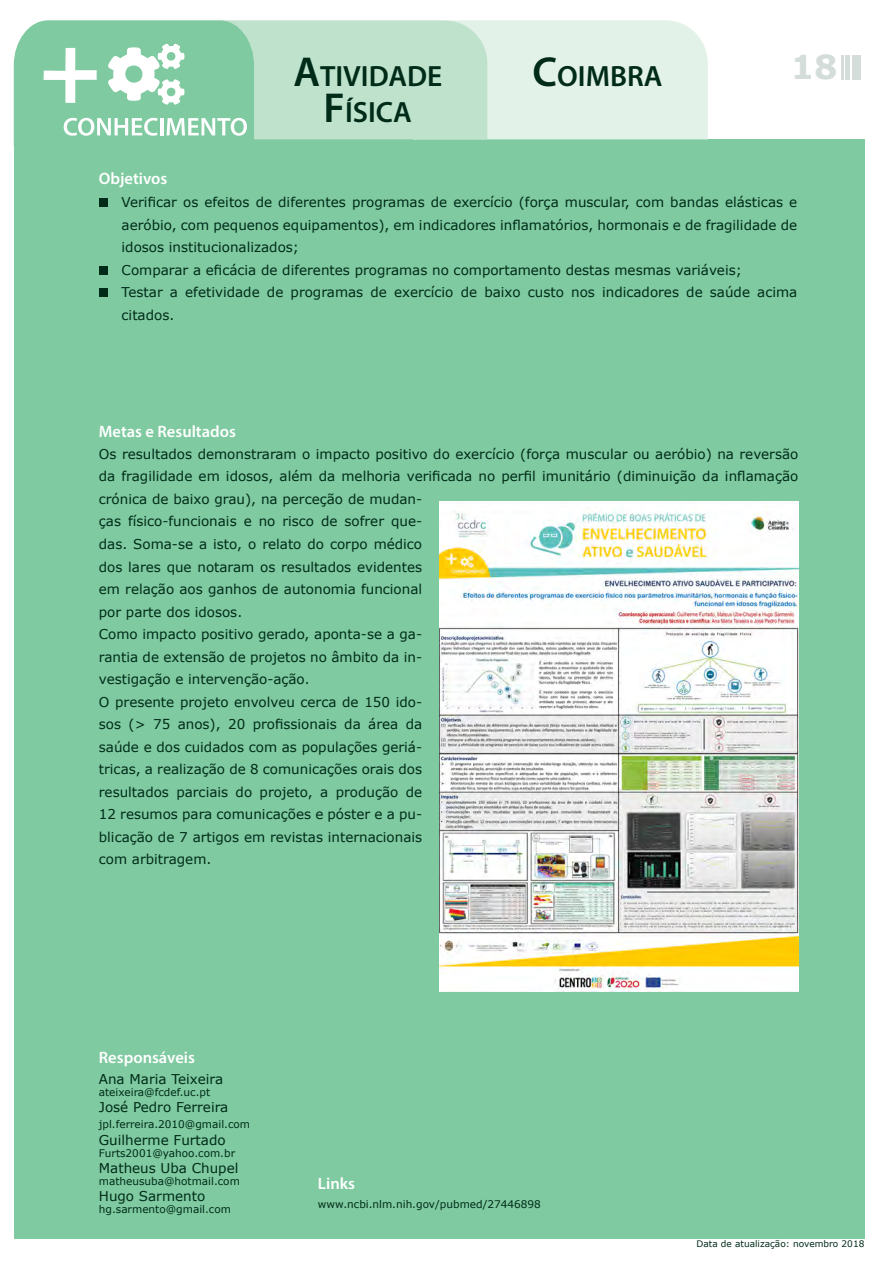
<style>
.page{position:relative;width:893px;height:1263px;background:#fff}
.page>*{position:absolute;margin:0;border:0;box-sizing:border-box;transform-origin:0 0}
.t1{font:700 33px "Verdana";color:#d4ddd9}
.t2{font:600 29.4px "Myriad Pro";color:#002b19}
.t3{font:600 16.5px "Myriad Pro";color:#fff}
.t4{font:13.5px/22.5px "Verdana";color:#002b19;text-align:justify}
.t5{font:10.5px "Verdana";color:#002b19}
.t6{font:9px "Verdana";color:#002b19}
.s1{font-size:42px}
</style>
<div class="page">
<div style="left:852px;top:55px;width:9px;height:24px;background:#d4ddd9"></div>
<hr style="left:846px;top:55px;width:4px;height:24px;background:#d4ddd9">
<hr style="left:841px;top:55px;width:2px;height:24px;background:#d4ddd9">
<div style="left:14px;top:139px;width:850px;height:1100px;background:#7fcaa0"></div>
<svg style="left:13px;top:20px;width:695px;height:126px;background:#b9e1ca"></svg>
<div style="left:99px;top:198px;width:8px;height:9px;background:#002b19"></div>
<div style="left:99px;top:266px;width:8px;height:8px;background:#002b19"></div>
<div style="left:99px;top:288px;width:8px;height:9px;background:#002b19"></div>
<img style="left:439px;top:502px;width:359px;height:490px">
<p class="t3" style="left:99px;top:167px;width:70px">Objetivos</p>
<p class="t2" style="left:293px;top:57px;width:150px"><span class="s1">A</span>TIVIDADE</p>
<p class="t2" style="left:533px;top:57px;width:132px"><span class="s1">C</span>OIMBRA</p>
<h1 class="t1" style="left:791px;top:44px;width:48px">18</h1>
<p class="t2" style="left:324px;top:93px;width:90px"><span class="s1">F</span>ÍSICA</p>
<p class="t4" style="left:122px;top:191px;width:677px">Verificar os efeitos de diferentes programas de exercício (força muscular, com bandas elásticas e aeróbio, com pequenos equipamentos), em indicadores inflamatórios, hormonais e de fragilidade de idosos institucionalizados;</p>
<p class="t4" style="left:122px;top:258px;width:622px">Comparar a eficácia de diferentes programas no comportamento destas mesmas variáveis;</p>
<p class="t4" style="left:122px;top:281px;width:677px">Testar a efetividade de programas de exercício de baixo custo nos indicadores de saúde acima citados.</p>
<p class="t3" style="left:99px;top:420px;width:139px">Metas e Resultados</p>
<p class="t4" style="left:99px;top:443px;width:701px;text-align:left">Os resultados demonstraram o impacto positivo do exercício (força muscular ou aeróbio) na reversão da fragilidade em idosos, além da melhoria verificada no perfil imunitário (diminuição da inflamação crónica de baixo grau), na perceção de mudan-<br>ças físico-funcionais e no risco de sofrer que-<br>das. Soma-se a isto, o relato do corpo médico<br>dos lares que notaram os resultados evidentes<br>em relação aos ganhos de autonomia funcional<br>por parte dos idosos.</p>
<p class="t4" style="left:99px;top:623px;width:325px">Como impacto positivo gerado, aponta-se a ga&shy;rantia de extensão de projetos no âmbito da in&shy;vestigação e intervenção-ação.</p>
<p class="t4" style="left:99px;top:690px;width:325px">O presente projeto envolveu cerca de 150 ido&shy;sos (&gt; 75 anos), 20 profissionais da área da saúde e dos cuidados com as populações geriá&shy;tricas, a realização de 8 comunicações orais dos resultados parciais do projeto, a produção de 12 resumos para comunicações e póster e a pu&shy;blicação de 7 artigos em revistas internacionais com arbitragem.</p>
<p class="t3" style="left:99px;top:1047px;width:98px">Responsáveis</p>
<p class="t4" style="left:99px;top:1068px;width:126px">Ana Maria Teixeira</p>
<p class="t5" style="left:99px;top:1085px;width:113px">ateixeira@fcdef.uc.pt</p>
<p class="t4" style="left:99px;top:1096px;width:131px">José Pedro Ferreira</p>
<p class="t5" style="left:99px;top:1117px;width:153px">jpl.ferreira.2010@gmail.com</p>
<p class="t4" style="left:99px;top:1128px;width:128px">Guilherme Furtado</p>
<p class="t5" style="left:99px;top:1146px;width:138px">Furts2001@yahoo.com.br</p>
<p class="t4" style="left:99px;top:1157px;width:141px">Matheus Uba Chupel</p>
<p class="t5" style="left:99px;top:1174px;width:143px">matheusuba@hotmail.com</p>
<p class="t4" style="left:99px;top:1185px;width:108px">Hugo Sarmento</p>
<p class="t5" style="left:99px;top:1202px;width:134px">hg.sarmento@gmail.com</p>
<p class="t3" style="left:318px;top:1173px;width:39px">Links</p>
<p class="t5" style="left:318px;top:1197px;width:224px">www.ncbi.nlm.nih.gov/pubmed/27446898</p>
<p class="t6" style="left:696px;top:1238px;width:169px">Data de atualização: novembro 2018</p>
</div>
